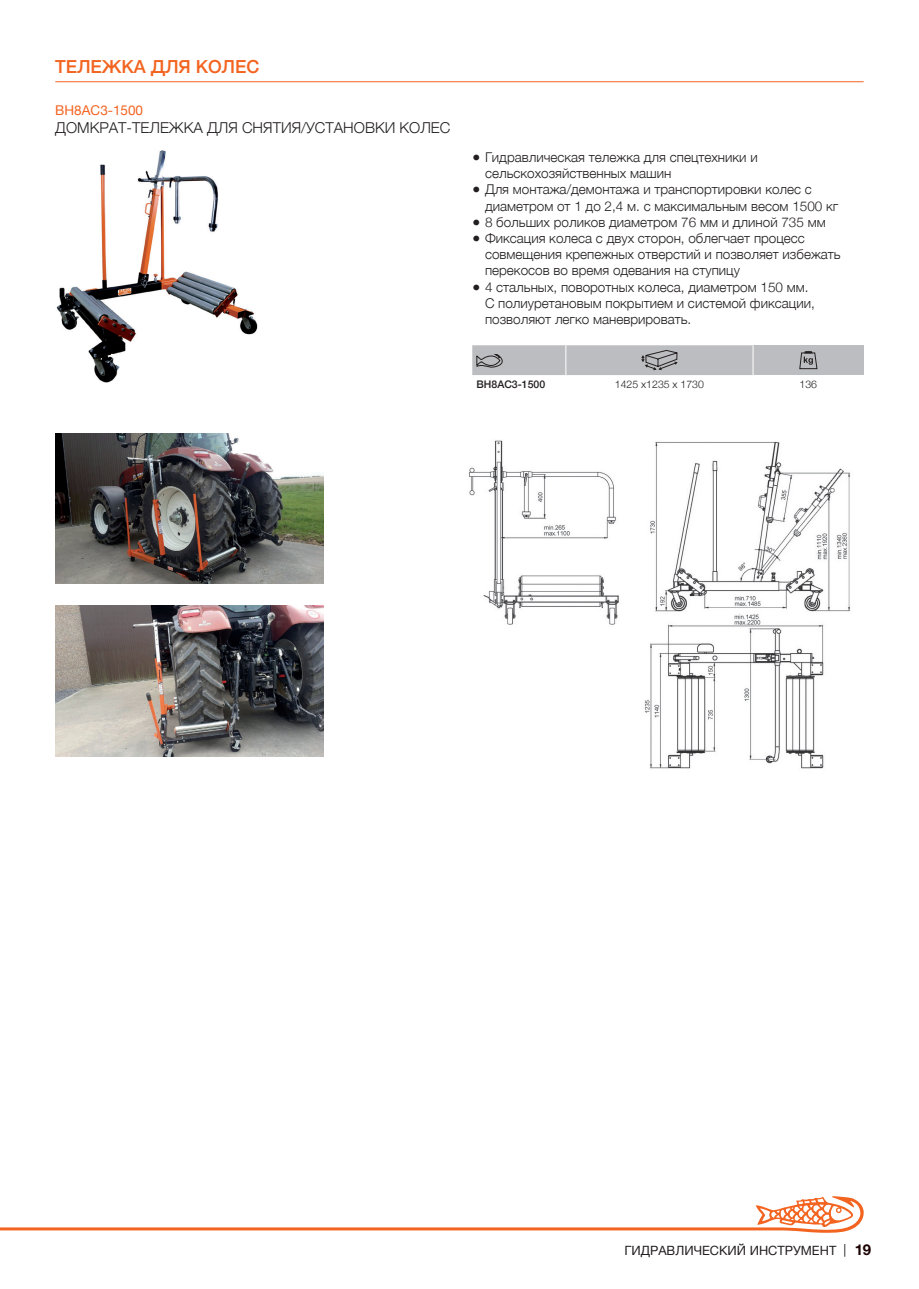
<style>
.page{position:relative;width:919px;height:1289px;background:#fff}
.page>*{position:absolute;margin:0;border:0;box-sizing:border-box;transform-origin:0 0}
.t1{font:500 18px "Helvetica Neue";color:#f36421}
.Subtitulo_producto_R{font:300 15px "Helvetica Neue";color:#231f20}
.t2{font:300 13.5px/16.2px "Helvetica Neue";color:#231f20}
.REF_Producto_RU_-_SI{font:13.5px "Helvetica Neue";color:#f36421}
.t3{font:12.75px "Helvetica Neue";color:#231f20}
.Texto_tabla{font:300 10.5px "Helvetica Neue";color:#231f20}
.Codigo_tabla{font:500 10.5px "Helvetica Neue";color:#231f20}
.s1{font-family:"Helvetica Neue LT Std"}
.s2{font-family:"Helvetica Neue LT Std";font-weight:700;font-size:15px;color:#1b0000}
</style>
<div class="page">
<svg style="left:0;top:1196px;width:864px;height:36px"></svg>
<hr style="left:55px;top:81px;width:808px;height:1px;background:#f36421">
<img style="left:55px;top:433px;width:268px;height:151px">
<img style="left:55px;top:605px;width:268px;height:151px">
<img style="left:469px;top:440px;width:381px;height:329px">
<img style="left:56px;top:150px;width:202px;height:233px">
<div style="left:753px;top:345px;width:110px;height:30px;background:#bcbdc0"></div>
<svg style="left:472px;top:345px;width:281px;height:30px;background:#b7b8bb"></svg>
<svg style="left:799px;top:351px;width:18px;height:18px"></svg>
<p class="t1" style="left:55px;top:52px;width:206px">ТЕЛЕЖКА ДЛЯ КОЛЕС</p>
<p class="REF_Producto_RU_-_SI" style="left:55px;top:100px;width:89px">BH8AC3-1500</p>
<p class="Subtitulo_producto_R" style="left:55px;top:115px;width:396px">ДОМКРАТ-ТЕЛЕЖКА ДЛЯ СНЯТИЯ/УСТАНОВКИ КОЛЕС</p>
<p class="t2" style="left:485px;top:148px;width:274px;text-indent:-13px">● Гидравлическая тележка для спецтехники и сельскохозяйственных машин</p>
<p class="t2" style="left:485px;top:180px;width:355px;text-indent:-13px">● Для монтажа/демонтажа и транспортировки колес с диаметром от 1 до 2,4 м. с максимальным весом 1500 кг</p>
<p class="t2" style="left:472px;top:213px;width:355px">● 8 больших роликов диаметром 76 мм и длиной 735 мм</p>
<p class="t2" style="left:485px;top:229px;width:357px;text-indent:-13px">● Фиксация колеса с двух сторон, облегчает процесс совмещения крепежных отверстий и позволяет избежать перекосов во время одевания на ступицу</p>
<p class="t2" style="left:485px;top:278px;width:331px;text-indent:-13px">● 4 стальных, поворотных колеса, диаметром 150 мм.<br>С полиуретановым покрытием и системой фиксации, позволяют легко маневрировать.</p>
<p class="Codigo_tabla" style="left:476px;top:375px;width:70px">BH8AC3-1500</p>
<p class="Texto_tabla" style="left:615px;top:375px;width:90px">1425 x1235 x 1730</p>
<p class="Texto_tabla" style="left:799px;top:375px;width:19px">136</p>
<p class="t3" style="left:624px;top:1241px;width:248px">ГИДРАВЛИЧЕСКИЙ ИНСТРУМЕНТ <span class="s1">|</span> <span class="s2">19</span></p>
</div>
